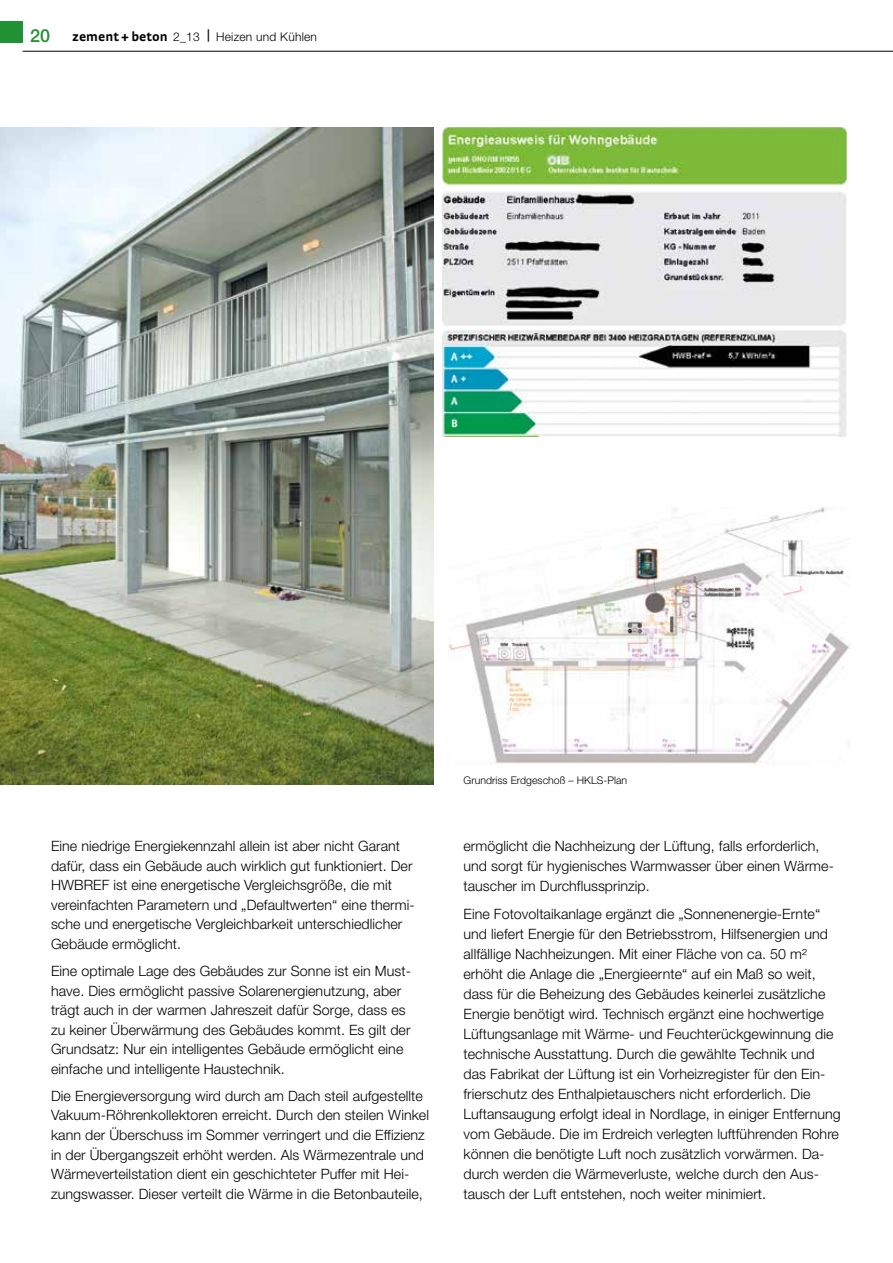
<style>
.page{position:relative;width:893px;height:1263px;background:#fff}
.page>*{position:absolute;margin:0;border:0;box-sizing:border-box;transform-origin:0 0}
.t1{font:500 18px "Helvetica Neue LT";color:#229133}
.t2{font:300 14.25px/20px "Helvetica Neue LT";letter-spacing:.005em;color:#000}
.t3{font:700 13.5px "Strada";color:#000}
.t4{font:300 12px "Helvetica Neue LT";letter-spacing:.02em;color:#000}
.t5{font:300 10.5px "Helvetica Neue LT";letter-spacing:.005em;color:#000}
.s1{font-family:"Helvetica Neue LT";font-weight:300;font-size:12px}
</style>
<div class="page">
<div style="left:0;top:21px;width:23px;height:22px;background:#229133"></div>
<hr style="left:23px;top:51px;width:870px;height:1px;background:#000">
<img style="left:449px;top:508px;width:402px;height:256px">
<img style="left:442px;top:128px;width:404px;height:308px">
<img style="left:0;top:128px;width:434px;height:656px">
<p class="t1" style="left:30px;top:25px;width:22px">20</p>
<p class="t4" style="left:206px;top:29px;width:112px"><sup>|</sup> Heizen und Kühlen</p>
<p class="t3" style="left:72px;top:28px;width:129px">zement + beton <span class="s1">2_13</span></p>
<p class="t2" style="left:51px;top:836px;width:365px;line-height:19.5px">Eine niedrige Energiekennzahl allein ist aber nicht Garant dafür, dass ein Gebäude auch wirklich gut funktioniert. Der HWBREF ist eine energetische Vergleichsgröße, die mit vereinfachten Parametern und „Defaultwerten“ eine thermi&shy;sche und energetische Vergleichbarkeit unterschiedlicher Gebäude ermöglicht.</p>
<p class="t2" style="left:51px;top:961px;width:361px;line-height:19.5px">Eine optimale Lage des Gebäudes zur Sonne ist ein Must&shy;have. Dies ermöglicht passive Solarenergienutzung, aber trägt auch in der warmen Jahreszeit dafür Sorge, dass es zu keiner Überwärmung des Gebäudes kommt. Es gilt der Grundsatz: Nur ein intelligentes Gebäude ermöglicht eine einfache und intelligente Haustechnik.</p>
<p class="t2" style="left:51px;top:1086px;width:380px;line-height:19.5px">Die Energieversorgung wird durch am Dach steil aufgestellte Vakuum-Röhrenkollektoren erreicht. Durch den steilen Winkel kann der Überschuss im Sommer verringert und die Effizienz in der Übergangszeit erhöht werden. Als Wärmezentrale und Wärmeverteilstation dient ein geschichteter Puffer mit Hei&shy;zungswasser. Dieser verteilt die Wärme in die Betonbauteile,</p>
<p class="t5" style="left:463px;top:774px;width:165px">Grundriss Erdgeschoß – HKLS-Plan</p>
<p class="t2" style="left:463px;top:836px;width:372px">ermöglicht die Nachheizung der Lüftung, falls erforderlich, und sorgt für hygienisches Warmwasser über einen Wärme&shy;tauscher im Durchflussprinzip.</p>
<p class="t2" style="left:463px;top:903px;width:379px">Eine Fotovoltaikanlage ergänzt die „Sonnenenergie-Ernte“ und liefert Energie für den Betriebsstrom, Hilfsenergien und allfällige Nachheizungen. Mit einer Fläche von ca. 50 m² erhöht die Anlage die „Energieernte“ auf ein Maß so weit, dass für die Beheizung des Gebäudes keinerlei zusätzliche Energie benötigt wird. Technisch ergänzt eine hochwertige Lüftungsanlage mit Wärme- und Feuchterückgewinnung die technische Ausstattung. Durch die gewählte Technik und<br>das Fabrikat der Lüftung ist ein Vorheizregister für den Ein&shy;frierschutz des Enthalpietauschers nicht erforderlich. Die Luftansaugung erfolgt ideal in Nordlage, in einiger Entfernung vom Gebäude. Die im Erdreich verlegten luftführenden Rohre können die benötigte Luft noch zusätzlich vorwärmen. Da&shy;durch werden die Wärmeverluste, welche durch den Aus&shy;tausch der Luft entstehen, noch weiter minimiert.</p>
</div>
